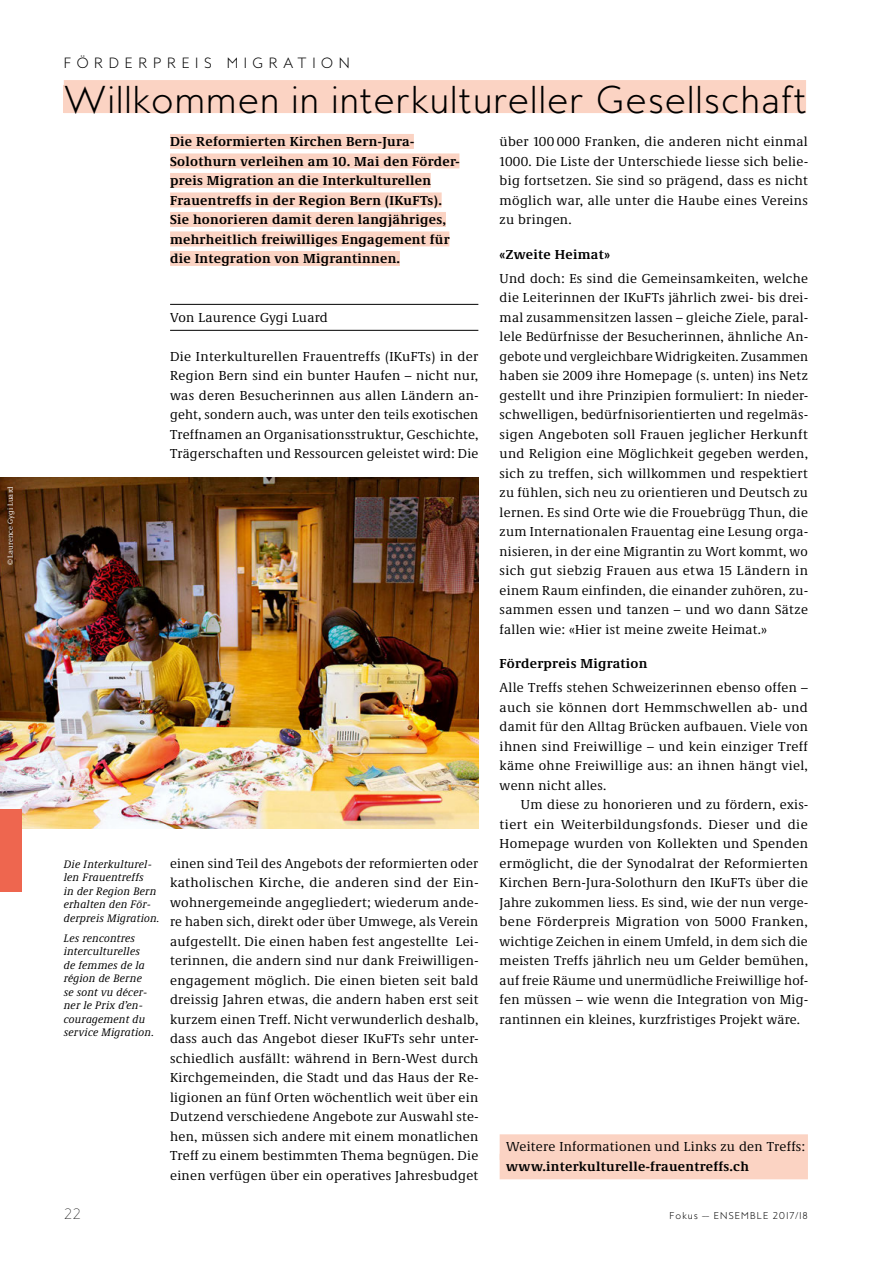
<style>
.page{position:relative;width:893px;height:1263px;background:#fff}
.page>*{position:absolute;margin:0;border:0;box-sizing:border-box;transform-origin:0 0}
.t1{font:300 35.25px "MB Empire";letter-spacing:.03em;color:#000}
.t2{font:13.5px/19.5px "Demos Next Pro";letter-spacing:.02em;color:#000;text-align:justify}
.t3{font:700 13.5px/19.5px "Demos Next Pro";letter-spacing:.02em;color:#000}
.t4{font:300 13.5px "MB Empire";letter-spacing:.4em;color:#000}
.t5{font:100 13.5px "MB Empire";color:#000}
.t6{font:italic 11.25px/13.5px "Demos Next Pro";letter-spacing:.02em;color:#000}
.t7{font:300 9px "MB Empire";letter-spacing:.115em;color:#000}
.t8{font:7.5px "Demos Next Pro";letter-spacing:.02em;color:#fff}
</style>
<div class="page">
<div style="left:170px;top:134px;width:244px;height:15px;background:#fbd3c3"></div>
<div style="left:170px;top:153px;width:289px;height:15px;background:#fbd3c3"></div>
<div style="left:170px;top:173px;width:261px;height:15px;background:#fbd3c3"></div>
<div style="left:170px;top:192px;width:272px;height:15px;background:#fbd3c3"></div>
<div style="left:170px;top:212px;width:276px;height:15px;background:#fbd3c3"></div>
<div style="left:170px;top:231px;width:279px;height:15px;background:#fbd3c3"></div>
<div style="left:170px;top:251px;width:230px;height:15px;background:#fbd3c3"></div>
<hr style="left:170px;top:304px;width:308px;height:1px;background:#000">
<hr style="left:170px;top:330px;width:308px;height:1px;background:#000">
<div style="left:500px;top:1134px;width:308px;height:26px;background:#fbd3c3"></div>
<div style="left:500px;top:1154px;width:308px;height:25px;background:#fbd3c3"></div>
<div style="left:64px;top:80px;width:742px;height:33px;background:#fbd3c3"></div>
<img style="left:0;top:478px;width:478px;height:351px">
<div style="left:0;top:809px;width:21px;height:82px;background:#ee664f"></div>
<p class="t8" style="left:5px;top:565px;width:81px;rotate:-90deg">© Laurence Gygi Luard</p>
<p class="t4" style="left:64px;top:54px;width:288px">FÖRDERPREIS MIGRATION</p>
<h1 class="t1" style="left:64px;top:77px;width:745px">Willkommen in interkultureller Gesellschaft</h1>
<p class="t3" style="left:170px;top:131px;width:291px">Die Reformierten Kirchen Bern-Jura-Solothurn verleihen am 10. Mai den Förder&shy;preis Migration an die Interkulturellen Frauentreffs in der Region Bern (IKuFTs).<br>Sie honorieren damit deren langjähriges, mehrheitlich freiwilliges Engagement für die Integration von Migrantinnen.</p>
<p class="t2" style="left:170px;top:307px;width:159px">Von Laurence Gygi Luard</p>
<p class="t2" style="left:170px;top:346px;width:310px">Die Interkulturellen Frauentreffs (IKuFTs) in der Region Bern sind ein bunter Haufen – nicht nur, was deren Besucherinnen aus allen Ländern an&shy;geht, sondern auch, was unter den teils exotischen Treffnamen an Organisationsstruktur, Geschichte, Trägerschaften und Ressourcen geleistet wird: Die</p>
<p class="t6" style="left:64px;top:857px;width:97px">Die Interkulturel&shy;len Frauentreffs<br>in der Region Bern erhalten den För&shy;derpreis Migration.</p>
<p class="t6" style="left:64px;top:931px;width:92px">Les rencontres interculturelles de femmes de la région de Berne se sont vu décer&shy;ner le Prix d’en&shy;couragement du service Migration.</p>
<p class="t2" style="left:170px;top:853px;width:310px">einen sind Teil des Angebots der reformierten oder katholischen Kirche, die anderen sind der Ein&shy;wohnergemeinde angegliedert; wiederum ande&shy;re haben sich, direkt oder über Umwege, als Verein aufgestellt. Die einen haben fest angestellte Lei&shy;terinnen, die andern sind nur dank Freiwilligen&shy;engagement möglich. Die einen bieten seit bald dreissig Jahren etwas, die andern haben erst seit kurzem einen Treff. Nicht verwunderlich deshalb, dass auch das Angebot dieser IKuFTs sehr unter&shy;schiedlich ausfällt: während in Bern-West durch Kirchgemeinden, die Stadt und das Haus der Re&shy;ligionen an fünf Orten wöchentlich weit über ein Dutzend verschiedene Angebote zur Auswahl ste&shy;hen, müssen sich andere mit einem monatlichen Treff zu einem bestimmten Thema begnügen. Die einen verfügen über ein operatives Jahresbudget</p>
<p class="t2" style="left:500px;top:131px;width:310px">über 100 000 Franken, die anderen nicht einmal 1000. Die Liste der Unterschiede liesse sich belie&shy;big fortsetzen. Sie sind so prägend, dass es nicht möglich war, alle unter die Haube eines Vereins zu bringen.</p>
<p class="t3" style="left:500px;top:243px;width:112px">«Zweite Heimat»</p>
<p class="t2" style="left:500px;top:268px;width:310px">Und doch: Es sind die Gemeinsamkeiten, welche die Leiterinnen der IKuFTs jährlich zwei- bis drei&shy;mal zusammensitzen lassen – gleiche Ziele, paral&shy;lele Bedürfnisse der Besucherinnen, ähnliche An&shy;gebote und vergleichbare Widrigkeiten. Zusammen haben sie 2009 ihre Homepage (s. unten) ins Netz gestellt und ihre Prinzipien formuliert: In nieder&shy;schwelligen, bedürfnisorientierten und regelmäs&shy;sigen Angeboten soll Frauen jeglicher Herkunft und Religion eine Möglichkeit gegeben werden, sich zu treffen, sich willkommen und respektiert zu fühlen, sich neu zu orientieren und Deutsch zu lernen. Es sind Orte wie die Frouebrügg Thun, die zum Internationalen Frauentag eine Lesung orga&shy;nisieren, in der eine Migrantin zu Wort kommt, wo sich gut siebzig Frauen aus etwa 15 Ländern in einem Raum einfinden, die einander zuhören, zu&shy;sammen essen und tanzen – und wo dann Sätze fallen wie: «Hier ist meine zweite Heimat.»</p>
<p class="t3" style="left:500px;top:653px;width:149px">Förderpreis Migration</p>
<p class="t2" style="left:500px;top:677px;width:310px">Alle Treffs stehen Schweizerinnen ebenso offen – auch sie können dort Hemmschwellen ab- und damit für den Alltag Brücken aufbauen. Viele von ihnen sind Freiwillige – und kein einziger Treff käme ohne Freiwillige aus: an ihnen hängt viel, wenn nicht alles.</p>
<p class="t2" style="left:500px;top:794px;width:310px;text-indent:21px">Um diese zu honorieren und zu fördern, exis&shy;tiert ein Weiterbildungsfonds. Dieser und die Homepage wurden von Kollekten und Spenden ermöglicht, die der Synodalrat der Reformierten Kirchen Bern-Jura-Solothurn den IKuFTs über die Jahre zukommen liess. Es sind, wie der nun verge&shy;bene Förderpreis Migration von 5000 Franken, wichtige Zeichen in einem Umfeld, in dem sich die meisten Treffs jährlich neu um Gelder bemühen, auf freie Räume und unermüdliche Freiwillige hof&shy;fen müssen – wie wenn die Integration von Mig&shy;rantinnen ein kleines, kurzfristiges Projekt wäre.</p>
<p class="t2" style="left:506px;top:1136px;width:301px">Weitere Informationen und Links zu den Treffs:</p>
<p class="t3" style="left:506px;top:1156px;width:244px">www.interkulturelle-frauentreffs.ch</p>
<p class="t5" style="left:64px;top:1205px;width:19px">22</p>
<p class="t7" style="left:670px;top:1209px;width:140px">Fokus —– ENSEMBLE 2017/18</p>
</div>
